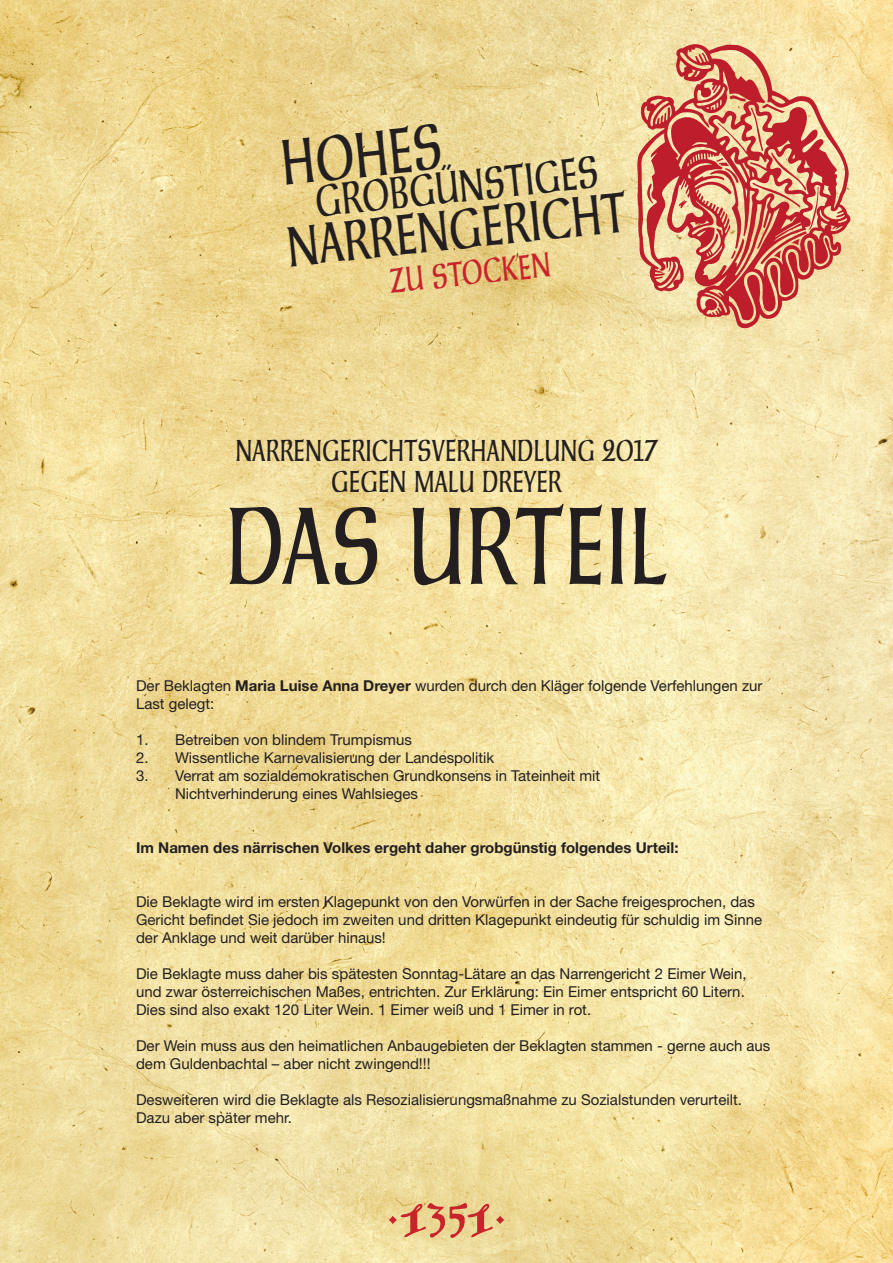
<style>
.page{position:relative;width:893px;height:1263px;background:#fff}
.page>*{position:absolute;margin:0;border:0;box-sizing:border-box;transform-origin:0 0}
.t1{font:107.85px "Neue Hammer Unziale One";color:#231f20;scale:.63 1}
.t2{font:63.15px "Neue Hammer Unziale One";color:#231f20;scale:.63 1}
.t3{font:55.95px "Neue Hammer Unziale One";color:#231f20;scale:.63 1}
.t4{font:44.25px "Neue Hammer Unziale One";color:#231f20;scale:.63 1}
.t5{font:34.05px "Neue Hammer Unziale One";color:#c8242b;scale:.63 1}
.t6{font:29.85px/31.3px "Neue Hammer Unziale One";color:#231f20;text-align:center;scale:.63 1}
.t7{font:15px/18px "Helvetica Neue LT";color:#231f20}
.t8{font:700 15px "Helvetica Neue LT";color:#231f20}
.s1{font-weight:700}
</style>
<div class="page">
<img style="left:0;top:0;width:893px;height:1263px">
<svg style="left:637px;top:44px;width:213px;height:284px;background:#dd9177"></svg>
<svg style="left:389px;top:1203px;width:115px;height:35px;background:#e2aa7a"></svg>
<h2 class="t2" style="left:278px;top:129px;width:258px;rotate:-6deg">HOHES</h2>
<h3 class="t4" style="left:313px;top:177px;width:453px;rotate:-6deg">GROBGÜNSTIGES</h3>
<h3 class="t3" style="left:284px;top:217px;width:544px;rotate:-6deg">NARRENGERICHT</h3>
<h3 class="t5" style="left:388px;top:263px;width:259px;rotate:-6deg">ZU STOCKEN</h3>
<h3 class="t6" style="left:235px;top:435px;width:672px">NARRENGERICHTSVERHANDLUNG 2017<br>GEGEN MALU DREYER</h3>
<h1 class="t1" style="left:226px;top:487px;width:703px">DAS URTEIL</h1>
<p class="t7" style="left:136px;top:676px;width:628px">Der Beklagten <span class="s1">Maria Luise Anna Dreyer</span> wurden durch den Kläger folgende Verfehlungen zur<br>Last gelegt:</p>
<p class="t7" style="left:136px;top:730px;width:277px">1. Betreiben von blindem Trumpismus</p>
<p class="t7" style="left:136px;top:748px;width:360px">2. Wissentliche Karnevalisierung der Landespolitik</p>
<p class="t7" style="left:175px;top:766px;width:427px;text-indent:-39px">3. Verrat am sozialdemokratischen Grundkonsens in Tateinheit mit<br>Nichtverhinderung eines Wahlsieges</p>
<p class="t8" style="left:136px;top:838px;width:544px">Im Namen des närrischen Volkes ergeht daher grobgünstig folgendes Urteil:</p>
<p class="t7" style="left:136px;top:892px;width:627px">Die Beklagte wird im ersten Klagepunkt von den Vorwürfen in der Sache freigesprochen, das<br>Gericht befindet Sie jedoch im zweiten und dritten Klagepunkt eindeutig für schuldig im Sinne der Anklage und weit darüber hinaus!</p>
<p class="t7" style="left:136px;top:964px;width:612px">Die Beklagte muss daher bis spätesten Sonntag-Lätare an das Narrengericht 2 Eimer Wein, und zwar österreichischen Maßes, entrichten. Zur Erklärung: Ein Eimer entspricht 60 Litern.<br>Dies sind also exakt 120 Liter Wein. 1 Eimer weiß und 1 Eimer in rot.</p>
<p class="t7" style="left:136px;top:1036px;width:636px">Der Wein muss aus den heimatlichen Anbaugebieten der Beklagten stammen - gerne auch aus dem Guldenbachtal – aber nicht zwingend!!!</p>
<p class="t7" style="left:136px;top:1090px;width:607px">Desweiteren wird die Beklagte als Resozialisierungsmaßnahme zu Sozialstunden verurteilt.<br>Dazu aber später mehr.</p>
</div>
